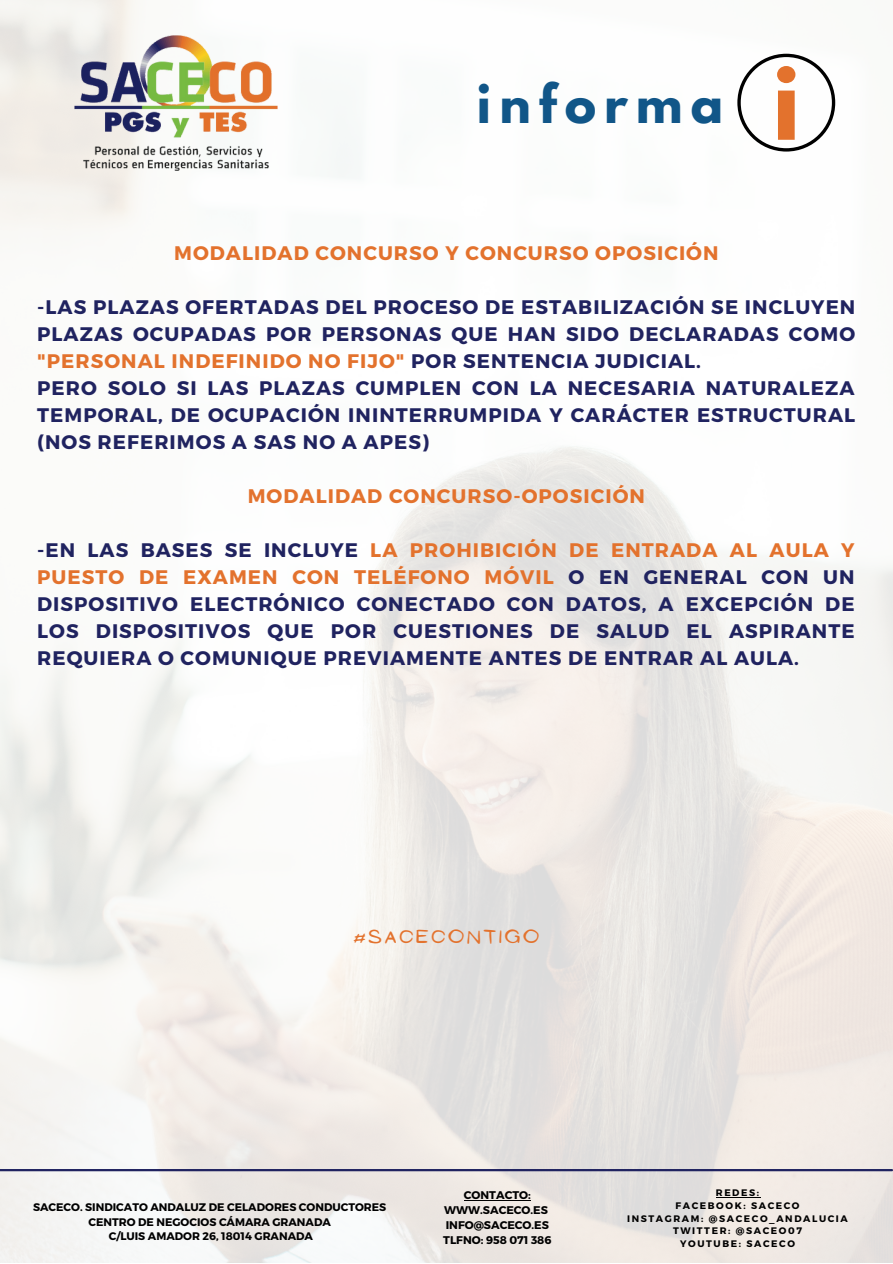
<style>
.page{position:relative;width:893px;height:1264px;background:#fff}
.page>*{position:absolute;margin:0;border:0;box-sizing:border-box;transform-origin:0 0}
.t1{font:700 47.4px "League Spartan";letter-spacing:.17em;color:#115688}
.t2{font:700 19.65px/27px "Montserrat";letter-spacing:.055em;color:#202360}
.t3{font:700 19.65px "Montserrat";letter-spacing:.055em;color:#e3722d}
.t4{font:17.1px "NF Ananias Regular";letter-spacing:.17em;color:#e3722d}
.t5{font:700 11.1px/14.9px "Montserrat";color:#000;text-align:center}
.t6{font:700 10.95px/14.5px "Montserrat";color:#000;text-align:center}
.t7{font:700 9.45px/12.6px "Montserrat";letter-spacing:.17em;color:#000;text-align:center}
.s1{color:#e3722d}
</style>
<div class="page">
<img style="left:0;top:0;width:892px;height:1262px">
<hr style="left:0;top:1168px;width:891px;height:3px;background:#202360">
<img style="left:69px;top:28px;width:214px;height:150px">
<div style="left:737px;top:54px;width:98px;height:97px;border:3px solid #000;border-radius:50%"></div>
<svg style="left:777px;top:66px;width:18px;height:74px"></svg>
<hr style="left:464px;top:1200px;width:66px;height:1px;background:#000">
<hr style="left:715px;top:1197px;width:45px;height:1px;background:#000">
<h1 class="t1" style="left:477px;top:80px;width:248px">informa</h1>
<p class="t3" style="left:174px;top:240px;width:546px">MODALIDAD CONCURSO Y CONCURSO OPOSICIÓN</p>
<p class="t2" style="left:37px;top:292px;width:819px">-LAS PLAZAS OFERTADAS DEL PROCESO DE ESTABILIZACIÓN SE INCLUYEN PLAZAS OCUPADAS POR PERSONAS QUE HAN SIDO DECLARADAS COMO <span class="s1">"PERSONAL INDEFINIDO NO FIJO"</span> POR SENTENCIA JUDICIAL.<br>PERO SOLO SI LAS PLAZAS CUMPLEN CON LA NECESARIA NATURALEZA TEMPORAL, DE OCUPACIÓN ININTERRUMPIDA Y CARÁCTER ESTRUCTURAL (NOS REFERIMOS A SAS NO A APES)</p>
<p class="t3" style="left:248px;top:483px;width:399px">MODALIDAD CONCURSO-OPOSICIÓN</p>
<p class="t2" style="left:37px;top:535px;width:819px;text-align:justify">-EN LAS BASES SE INCLUYE <span class="s1">LA PROHIBICIÓN DE ENTRADA AL AULA Y PUESTO DE EXAMEN CON TELÉFONO MÓVIL</span> O EN GENERAL CON UN DISPOSITIVO ELECTRÓNICO CONECTADO CON DATOS, A EXCEPCIÓN DE LOS DISPOSITIVOS QUE POR CUESTIONES DE SALUD EL ASPIRANTE REQUIERA O COMUNIQUE PREVIAMENTE ANTES DE ENTRAR AL AULA.</p>
<p class="t4" style="left:353px;top:926px;width:187px">#SACECONTIGO</p>
<p class="t6" style="left:33px;top:1199px;width:354px">SACECO. SINDICATO ANDALUZ DE CELADORES CONDUCTORES<br>CENTRO DE NEGOCIOS CÁMARA GRANADA<br>C/LUIS AMADOR 26, 18014 GRANADA</p>
<p class="t5" style="left:443px;top:1187px;width:110px">CONTACTO:<br>WWW.SACECO.ES<br>INFO@SACECO.ES<br>TLFNO: 958 071 386</p>
<p class="t7" style="left:627px;top:1186px;width:222px">REDES:<br>FACEBOOK: SACECO<br>INSTAGRAM: @SACECO_ANDALUCIA<br>TWITTER: @SACEO07<br>YOUTUBE: SACECO</p>
</div>
